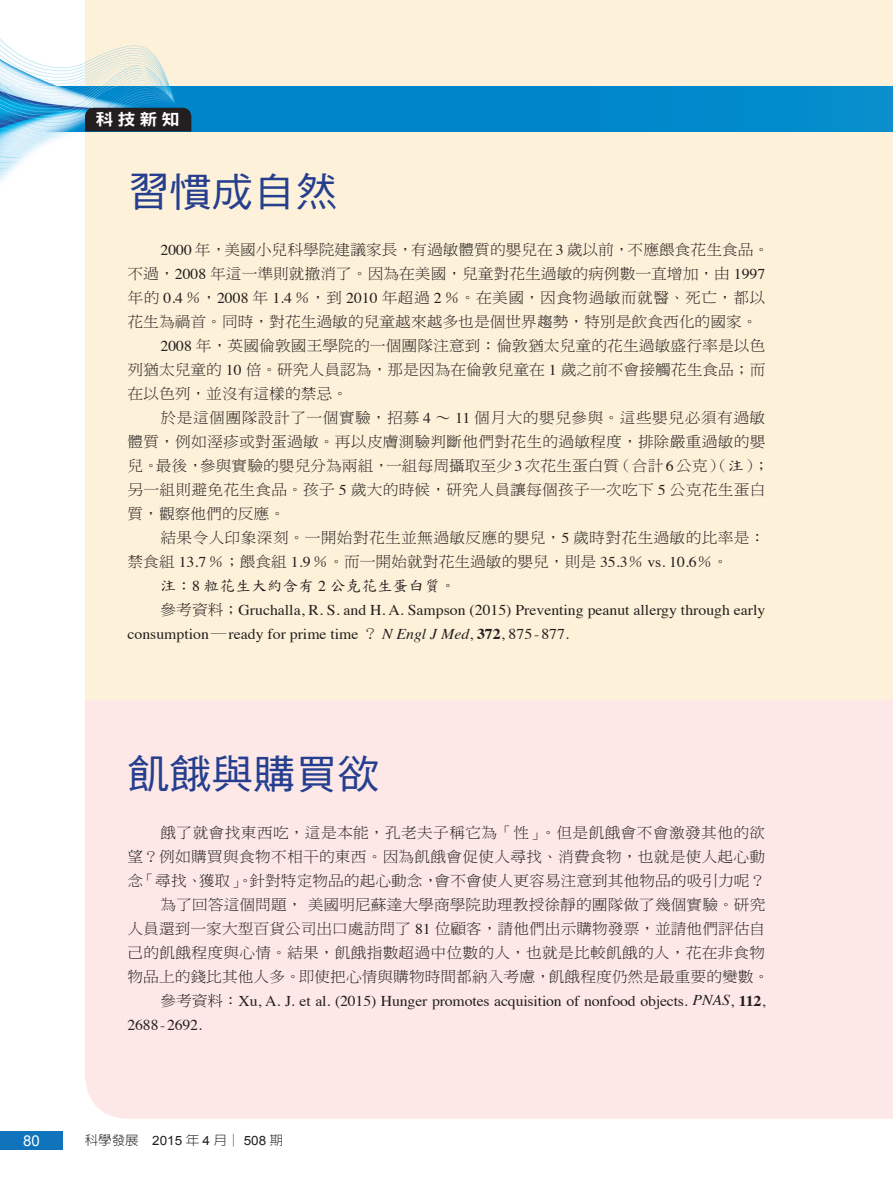
<style>
.page{position:relative;width:893px;height:1191px;background:#fff}
.page>*{position:absolute;margin:0;border:0;box-sizing:border-box;transform-origin:0 0}
.t1{font:39.9px "DF Hei Std W5";color:#253f8e;scale:1.05 1}
.t2{font:16.2px "DF Hei Std W9";color:#fff;scale:1.11 1}
.t3{font:15px/24px "DF Ming Std W3";color:#231f20;text-align:right;scale:1.05 1}
.t4{font:15px/24px "Times";color:#231f20;scale:1.05 1}
.t5{font:15px "DF Ming Std W3";letter-spacing:.025em;color:#231f20;scale:1.05 1}
.t6{font:15px "DF Ming Std W3";letter-spacing:.03em;color:#231f20;scale:1.05 1}
.t7{font:15px "DF Ming Std W3";letter-spacing:.02em;color:#231f20;scale:1.05 1}
.t8{font:15px "DF Biao Kai Shu Std W5";color:#231f20;scale:1.05 1}
.t9{font:15px "Arial";color:#fff}
.t10{font:300 12.9px "AR New Hei B5";color:#231f20;scale:1.05 1}
.s1{font-family:"Times"}
.s2{font-family:"DF Biao Kai Shu Std W5"}
.s3{font-family:"DF Ming Std W3"}
.s4{font-style:italic}
.s5{font-weight:700}
.s6{font-family:"Arial";font-weight:400}
</style>
<div class="page">
<div style="left:0;top:1131px;width:62px;height:18px;background:#1074bc"></div>
<div style="left:85px;top:0;width:808px;height:699px;background:#fef1d9"></div>
<div style="left:226px;top:86px;width:667px;height:45px;background:#0084ca"></div>
<img style="left:0;top:0;width:226px;height:195px">
<div style="left:85px;top:108px;width:106px;height:23px;background:#231f20"></div>
<div style="left:85px;top:699px;width:808px;height:419px;background:#fde8e7"></div>
<p class="t2" style="left:96px;top:111px;width:77px">科技新知</p>
<h1 class="t1" style="left:128px;top:170px;width:201px">習慣成自然</h1>
<p class="t3" style="left:161px;top:237px;width:581px"><span class="s1">2000</span> 年，美國小兒科學院建議家長，有過敏體質的嬰兒在 <span class="s1">3</span> 歲以前，不應餵食花生食品。</p>
<p class="t3" style="left:128px;top:261px;width:609px">不過，<span class="s1">2008</span> 年這一準則就撤消了。因為在美國，兒童對花生過敏的病例數一直增加，由 <span class="s1">1997</span></p>
<p class="t5" style="left:128px;top:290px;width:609px">年的 <span class="s1">0.4</span> ％，<span class="s1">2008</span> 年 <span class="s1">1.4</span> ％，到 <span class="s1">2010</span> 年超過 <span class="s1">2</span> ％。在美國，因食物過敏而就醫、死亡，都以</p>
<p class="t3" style="left:128px;top:309px;width:601px">花生為禍首。同時，對花生過敏的兒童越來越多也是個世界趨勢，特別是飲食西化的國家。</p>
<p class="t3" style="left:161px;top:333px;width:577px"><span class="s1">2008</span> 年，英國倫敦國王學院的一個團隊注意到：倫敦猶太兒童的花生過敏盛行率是以色</p>
<p class="t3" style="left:128px;top:357px;width:609px">列猶太兒童的 <span class="s1">10</span> 倍。研究人員認為，那是因為在倫敦兒童在 <span class="s1">1</span> 歲之前不會接觸花生食品；而</p>
<p class="t3" style="left:128px;top:381px;width:211px">在以色列，並沒有這樣的禁忌。</p>
<p class="t6" style="left:161px;top:409px;width:577px">於是這個團隊設計了一個實驗，招募 <span class="s1">4</span> ∼ <span class="s1">11</span> 個月大的嬰兒參與。這些嬰兒必須有過敏</p>
<p class="t3" style="left:128px;top:429px;width:609px">體質，例如溼疹或對蛋過敏。再以皮膚測驗判斷他們對花生的過敏程度，排除嚴重過敏的嬰</p>
<p class="t3" style="left:128px;top:453px;width:613px">兒。最後，參與實驗的嬰兒分為兩組，一組每周攝取至少<span class="s1">3</span>次花生蛋白質（合計<span class="s1">6</span>公克）（<span class="s2">注</span>）；</p>
<p class="t3" style="left:128px;top:477px;width:609px">另一組則避免花生食品。孩子 <span class="s1">5</span> 歲大的時候，研究人員讓每個孩子一次吃下 <span class="s1">5</span> 公克花生蛋白</p>
<p class="t3" style="left:128px;top:501px;width:151px">質，觀察他們的反應。</p>
<p class="t7" style="left:161px;top:529px;width:577px">結果令人印象深刻。一開始對花生並無過敏反應的嬰兒，<span class="s1">5</span> 歲時對花生過敏的比率是：</p>
<p class="t3" style="left:128px;top:549px;width:574px">禁食組 <span class="s1">13.7</span> ％；餵食組 <span class="s1">1.9</span> ％。而一開始就對花生過敏的嬰兒，則是 <span class="s1">35.3</span>％ <span class="s1">vs. 10.6</span>％。</p>
<p class="t8" style="left:161px;top:577px;width:283px">注：<span class="s1">8</span> 粒花生大約含有 <span class="s1">2</span> 公克花生蛋白質。</p>
<p class="t4" style="left:128px;top:597px;width:609px;text-indent:33px"><span class="s3">參考資料；</span>Gruchalla, R. S. and H. A. Sampson (2015) Preventing peanut allergy through early consumption <span class="s3">─</span> ready for prime time <span class="s3">？</span> <span class="s4">N Engl J Med</span>, <span class="s5">372</span>, 875 - 877.</p>
<h1 class="t1" style="left:128px;top:752px;width:241px">飢餓與購買欲</h1>
<p class="t3" style="left:128px;top:820px;width:613px">餓了就會找東西吃，這是本能，孔老夫子稱它為「性」。但是飢餓會不會激發其他的欲<br>望？例如購買與食物不相干的東西。因為飢餓會促使人尋找、消費食物，也就是使人起心動念「尋找、獲取」。針對特定物品的起心動念，會不會使人更容易注意到其他物品的吸引力呢？為了回答這個問題，美國明尼蘇達大學商學院助理教授徐靜的團隊做了幾個實驗。研究<br>人員還到一家大型百貨公司出口處訪問了 <span class="s1">81</span> 位顧客，請他們出示購物發票，並請他們評估自己的飢餓程度與心情。結果，飢餓指數超過中位數的人，也就是比較飢餓的人，花在非食物物品上的錢比其他人多。即使把心情與購物時間都納入考慮，飢餓程度仍然是最重要的變數。</p>
<p class="t4" style="left:128px;top:987px;width:609px;text-indent:33px"><span class="s3">參考資料：</span>Xu, A. J. et al. (2015) Hunger promotes acquisition of nonfood objects. <span class="s4">PNAS</span>, <span class="s5">112</span>,<br>2688 - 2692.</p>
<p class="t9" style="left:23px;top:1131px;width:18px">80</p>
<p class="t10" style="left:85px;top:1133px;width:190px">科學發展　<span class="s6">2015</span> 年 <span class="s6">4</span> 月│ <span class="s6">508</span> 期</p>
</div>
